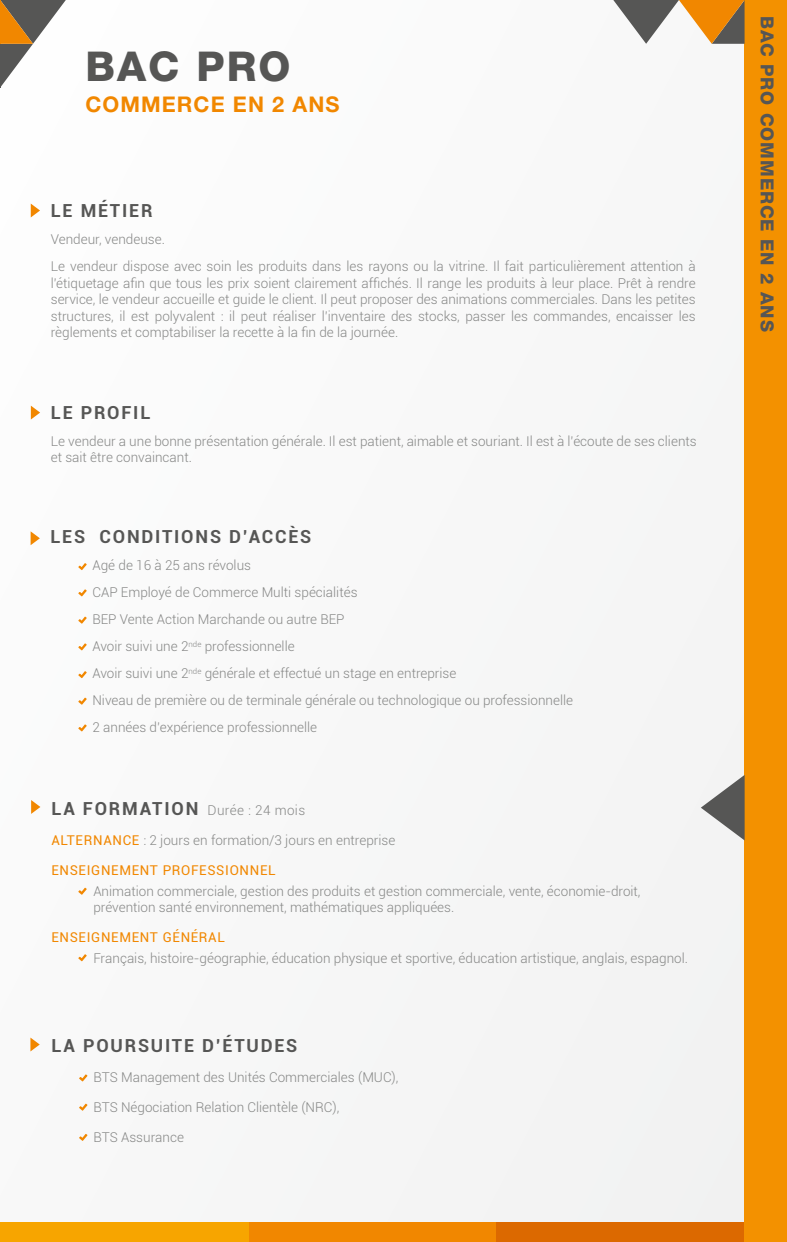
<style>
.page{position:relative;width:787px;height:1242px;background:#f8f8f8}
.page>*{position:absolute;margin:0;border:0;box-sizing:border-box;transform-origin:0 0}
.t1{font:800 41.1px "Helvetica Neue LT Pro";letter-spacing:.05em;color:#565655}
.t2{font:700 21.6px "Helvetica Neue LT Std";letter-spacing:.05em;color:#f18700}
.t3{font:700 18px "Roboto";letter-spacing:.1em;color:#565655}
.t4{font:800 18px "Helvetica Neue LT Pro";letter-spacing:.05em;color:#565655}
.t5{font:300 13.5px/27px "Roboto";color:#868786}
.t6{font:13.5px "Roboto";letter-spacing:.05em;color:#f18700}
.t7{font:300 13.5px "Roboto";letter-spacing:.03em;color:#868786}
.s1{font-weight:700;font-size:18px;color:#565655}
.s2{font-weight:400;color:#f18700}
</style>
<div class="page">
<div style="left:744px;top:0;width:43px;height:1242px;background:#f39100"></div>
<svg style="left:614px;top:1px;width:130px;height:43px"></svg>
<div style="left:0;top:1222px;width:249px;height:20px;background:#f7a500"></div>
<div style="left:249px;top:1222px;width:248px;height:20px;background:#f18700"></div>
<div style="left:496px;top:1222px;width:248px;height:20px;background:#dc6900"></div>
<svg style="left:701px;top:775px;width:43px;height:65px"></svg>
<svg style="left:78px;top:563px;width:9px;height:7px"></svg>
<svg style="left:78px;top:589px;width:9px;height:7px"></svg>
<svg style="left:78px;top:616px;width:9px;height:7px"></svg>
<svg style="left:78px;top:643px;width:9px;height:7px"></svg>
<svg style="left:78px;top:671px;width:9px;height:7px"></svg>
<svg style="left:78px;top:697px;width:9px;height:7px"></svg>
<svg style="left:78px;top:724px;width:9px;height:7px"></svg>
<svg style="left:78px;top:887px;width:9px;height:7px"></svg>
<svg style="left:78px;top:954px;width:9px;height:7px"></svg>
<svg style="left:79px;top:1074px;width:8px;height:7px"></svg>
<svg style="left:79px;top:1103px;width:8px;height:7px"></svg>
<svg style="left:79px;top:1134px;width:8px;height:7px"></svg>
<svg style="left:31px;top:204px;width:9px;height:13px"></svg>
<svg style="left:31px;top:406px;width:9px;height:13px"></svg>
<svg style="left:31px;top:531px;width:9px;height:14px"></svg>
<svg style="left:31px;top:800px;width:9px;height:14px"></svg>
<svg style="left:30px;top:1037px;width:10px;height:14px"></svg>
<svg style="left:1px;top:1px;width:64px;height:86px"></svg>
<hr style="left:0;top:0;width:1px;height:44px;background:#f18700">
<hr style="left:0;top:44px;width:1px;height:44px;background:#565655">
<hr style="left:0;top:0;width:66px;height:1px;background:#565655">
<hr style="left:613px;top:0;width:66px;height:1px;background:#565655">
<hr style="left:679px;top:0;width:65px;height:1px;background:#f18700">
<h1 class="t1" style="left:85px;top:42px;width:207px">BAC PRO</h1>
<h2 class="t2" style="left:85px;top:91px;width:256px">COMMERCE EN 2 ANS</h2>
<h3 class="t3" style="left:51px;top:198px;width:103px">LE MÉTIER</h3>
<p class="t5" style="left:51px;top:225px;width:646px">Vendeur, vendeuse.<br>Le vendeur dispose avec soin les produits dans les rayons ou la vitrine. Il fait particulièrement attention à</p>
<p class="t5" style="left:51px;top:274px;width:646px;line-height:16.5px;text-align:justify">l'étiquetage afin que tous les prix soient clairement affichés. Il range les produits à leur place. Prêt à rendre service, le vendeur accueille et guide le client. Il peut proposer des animations commerciales. Dans les petites structures, il est polyvalent : il peut réaliser l’inventaire des stocks, passer les commandes, encaisser les règlements et comptabiliser la recette à la fin de la journée.</p>
<h3 class="t3" style="left:51px;top:399px;width:101px">LE PROFIL</h3>
<p class="t5" style="left:51px;top:432px;width:647px;line-height:16.5px">Le vendeur a une bonne présentation générale. Il est patient, aimable et souriant. Il est à l’écoute de ses clients et sait être convaincant.</p>
<h3 class="t3" style="left:50px;top:524px;width:262px">LES CONDITIONS D’ACCÈS</h3>
<p class="t5" style="left:92px;top:551px;width:482px">Agé de 16 à 25 ans révolus<br>CAP Employé de Commerce Multi spécialités<br>BEP Vente Action Marchande ou autre BEP<br>Avoir suivi une 2<sup>nde</sup> professionnelle<br>Avoir suivi une 2<sup>nde</sup> générale et effectué un stage en entreprise<br>Niveau de première ou de terminale générale ou technologique ou professionnelle 2 années d’expérience professionnelle</p>
<p class="t7" style="left:51px;top:800px;width:255px"><span class="s1">LA FORMATION</span> Durée : 24 mois</p>
<p class="t5" style="left:51px;top:826px;width:345px"><span class="s2">ALTERNANCE</span> : 2 jours en formation/3 jours en entreprise</p>
<p class="t6" style="left:51px;top:860px;width:226px">ENSEIGNEMENT PROFESSIONNEL</p>
<p class="t5" style="left:93px;top:882px;width:548px;line-height:16.5px">Animation commerciale, gestion des produits et gestion commerciale, vente, économie-droit, prévention santé environnement, mathématiques appliquées.</p>
<p class="t6" style="left:51px;top:928px;width:175px">ENSEIGNEMENT GÉNÉRAL</p>
<p class="t5" style="left:93px;top:944px;width:596px">Français, histoire-géographie, éducation physique et sportive, éducation artistique, anglais, espagnol.</p>
<h3 class="t3" style="left:52px;top:1032px;width:247px">LA POURSUITE D’ÉTUDES</h3>
<p class="t5" style="left:94px;top:1062px;width:306px">BTS Management des Unités Commerciales (MUC),</p>
<p class="t5" style="left:94px;top:1092px;width:247px">BTS Négociation Relation Clientèle (NRC),</p>
<p class="t5" style="left:94px;top:1122px;width:92px">BTS Assurance</p>
<h3 class="t4" style="left:777px;top:16px;width:317px;rotate:90deg">BAC PRO COMMERCE EN 2 ANS</h3>
</div>
